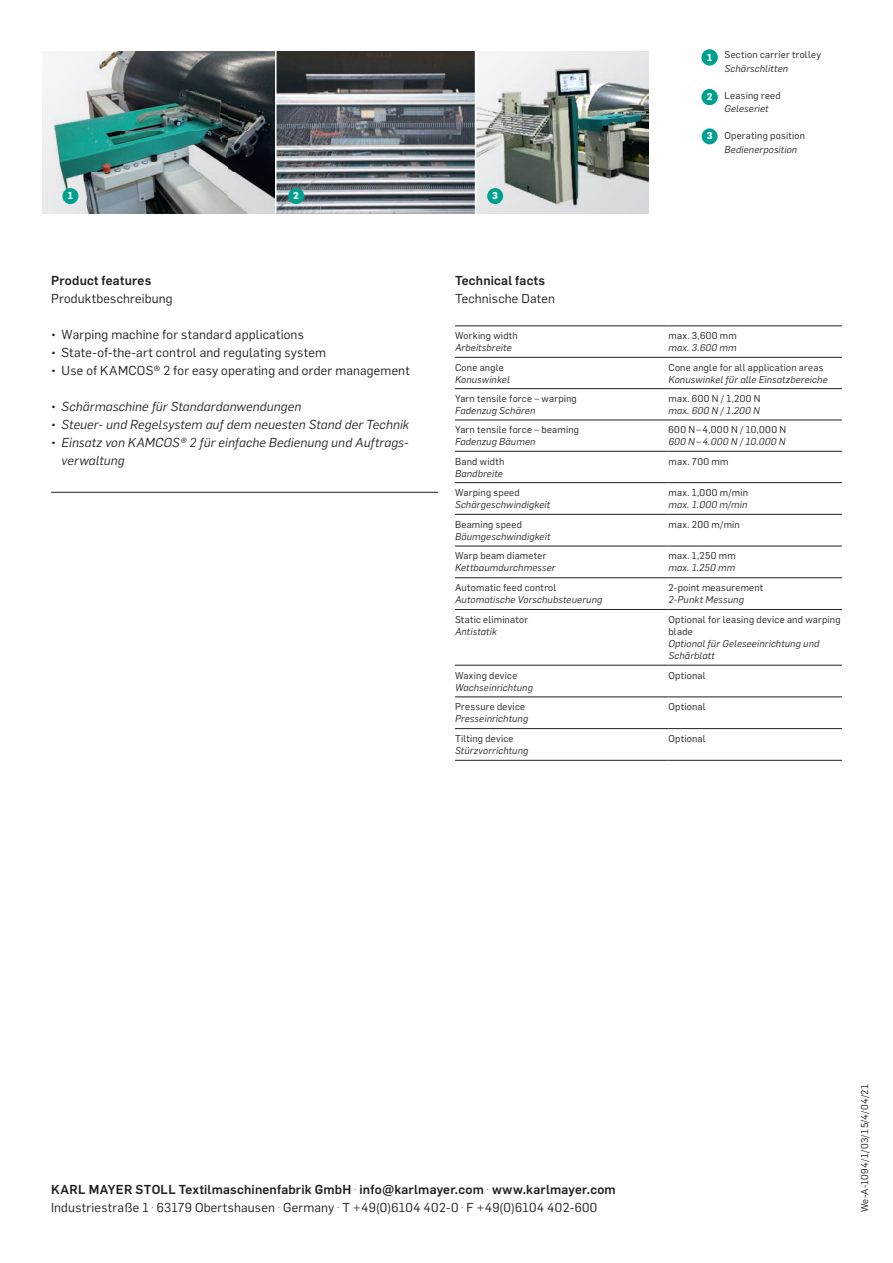
<style>
.page{position:relative;width:893px;height:1263px;background:#fff}
.page>*{position:absolute;margin:0;border:0;box-sizing:border-box;transform-origin:0 0}
.t1{font:12.75px/18px "Flama";letter-spacing:.015em;color:#231f20}
.t2{font:italic 12.75px/18px "Flama";letter-spacing:.015em;color:#231f20}
.t3{font:500 12.75px "Flama";letter-spacing:.02em;color:#231f20}
.t4{font:9.75px/12px "Flama";letter-spacing:.025em;color:#231f20}
.t5{font:italic 9.75px/12px "Flama";letter-spacing:.02em;color:#231f20}
.t6{font:700 9.75px "Flama";color:#fff}
.s1{font-style:normal}
.s2{font-weight:500}
</style>
<div class="page">
<hr style="left:455px;top:357px;width:213px;height:1px;background:#231f20">
<hr style="left:668px;top:357px;width:174px;height:1px;background:#231f20">
<hr style="left:455px;top:388px;width:213px;height:1px;background:#231f20">
<hr style="left:668px;top:388px;width:174px;height:1px;background:#231f20">
<hr style="left:455px;top:420px;width:213px;height:1px;background:#231f20">
<hr style="left:668px;top:420px;width:174px;height:1px;background:#231f20">
<hr style="left:455px;top:451px;width:213px;height:1px;background:#231f20">
<hr style="left:668px;top:451px;width:174px;height:1px;background:#231f20">
<hr style="left:455px;top:482px;width:213px;height:1px;background:#231f20">
<hr style="left:668px;top:482px;width:174px;height:1px;background:#231f20">
<hr style="left:455px;top:514px;width:213px;height:1px;background:#231f20">
<hr style="left:668px;top:514px;width:174px;height:1px;background:#231f20">
<hr style="left:455px;top:546px;width:213px;height:1px;background:#231f20">
<hr style="left:668px;top:546px;width:174px;height:1px;background:#231f20">
<hr style="left:455px;top:577px;width:213px;height:1px;background:#231f20">
<hr style="left:668px;top:577px;width:174px;height:1px;background:#231f20">
<hr style="left:455px;top:609px;width:213px;height:1px;background:#231f20">
<hr style="left:668px;top:609px;width:174px;height:1px;background:#231f20">
<hr style="left:455px;top:665px;width:213px;height:1px;background:#231f20">
<hr style="left:668px;top:665px;width:174px;height:1px;background:#231f20">
<hr style="left:455px;top:697px;width:213px;height:1px;background:#231f20">
<hr style="left:668px;top:697px;width:174px;height:1px;background:#231f20">
<hr style="left:455px;top:728px;width:213px;height:1px;background:#231f20">
<hr style="left:668px;top:728px;width:174px;height:1px;background:#231f20">
<hr style="left:455px;top:760px;width:213px;height:1px;background:#231f20">
<hr style="left:668px;top:760px;width:174px;height:1px;background:#231f20">
<hr style="left:455px;top:326px;width:213px;height:1px;background:#231f20">
<hr style="left:668px;top:326px;width:174px;height:1px;background:#231f20">
<hr style="left:51px;top:492px;width:387px;height:1px;background:#231f20">
<img style="left:43px;top:51px;width:605px;height:162px">
<hr style="left:275px;top:51px;width:2px;height:162px;background:#fff">
<hr style="left:475px;top:51px;width:1px;height:162px;background:#fff">
<div style="left:289px;top:189px;width:14px;height:14px;background:#00a090;border-radius:50%"></div>
<div style="left:288px;top:188px;width:16px;height:16px;border:2px solid #00a090;border-radius:50%"></div>
<div style="left:702px;top:90px;width:15px;height:14px;background:#00a090;border-radius:50%"></div>
<div style="left:702px;top:89px;width:16px;height:16px;border:2px solid #00a090;border-radius:50%"></div>
<div style="left:702px;top:129px;width:15px;height:15px;background:#00a090;border-radius:50%"></div>
<div style="left:702px;top:128px;width:16px;height:16px;border:2px solid #00a090;border-radius:50%"></div>
<div style="left:63px;top:189px;width:15px;height:14px;background:#00a090;border-radius:50%"></div>
<div style="left:62px;top:188px;width:16px;height:16px;border:2px solid #00a090;border-radius:50%"></div>
<div style="left:488px;top:189px;width:14px;height:14px;background:#00a090;border-radius:50%"></div>
<div style="left:487px;top:188px;width:16px;height:16px;border:2px solid #00a090;border-radius:50%"></div>
<div style="left:702px;top:50px;width:15px;height:15px;background:#00a090;border-radius:50%"></div>
<div style="left:702px;top:49px;width:16px;height:16px;border:2px solid #00a090;border-radius:50%"></div>
<p class="t6" style="left:707px;top:50px;width:7px">1</p>
<p class="t6" style="left:707px;top:89px;width:7px">2</p>
<p class="t6" style="left:707px;top:129px;width:7px">3</p>
<p class="t4" style="left:724px;top:48px;width:98px">Section carrier trolley</p>
<p class="t5" style="left:724px;top:62px;width:65px">Schärschlitten</p>
<p class="t4" style="left:724px;top:89px;width:58px">Leasing reed</p>
<p class="t5" style="left:724px;top:102px;width:46px">Geleseriet</p>
<p class="t4" style="left:724px;top:129px;width:82px">Operating position</p>
<p class="t5" style="left:724px;top:143px;width:74px">Bedienerposition</p>
<p class="t6" style="left:293px;top:188px;width:7px">2</p>
<p class="t6" style="left:68px;top:188px;width:7px">1</p>
<p class="t6" style="left:492px;top:188px;width:7px">3</p>
<h1 class="t3" style="left:51px;top:271px;width:102px">Product features</h1>
<h1 class="t1" style="left:51px;top:289px;width:123px">Produktbeschreibung</h1>
<h1 class="t1" style="left:51px;top:325px;width:254px">• Warping machine for standard applications</h1>
<h1 class="t1" style="left:51px;top:343px;width:276px">• State-of-the-art control and regulating system</h1>
<h1 class="t1" style="left:51px;top:361px;width:360px">• Use of KAMCOS® 2 for easy operating and order management</h1>
<h1 class="t2" style="left:51px;top:397px;width:252px"><span class="s1">•</span> Schärmaschine für Standardanwendungen</h1>
<h1 class="t2" style="left:51px;top:415px;width:360px"><span class="s1">•</span> Steuer- und Regelsystem auf dem neuesten Stand der Technik</h1>
<h1 class="t2" style="left:62px;top:433px;width:348px;text-indent:-11px"><span class="s1">•</span> Einsatz von KAMCOS® 2 für einfache Bedienung und Auftrags&shy;verwaltung</h1>
<h1 class="t3" style="left:455px;top:271px;width:92px">Technical facts</h1>
<h1 class="t1" style="left:455px;top:289px;width:102px">Technische Daten</h1>
<p class="t4" style="left:455px;top:329px;width:64px">Working width</p>
<p class="t5" style="left:455px;top:341px;width:58px">Arbeitsbreite</p>
<p class="t4" style="left:455px;top:361px;width:50px">Cone angle</p>
<p class="t5" style="left:455px;top:373px;width:56px">Konuswinkel</p>
<p class="t4" style="left:455px;top:392px;width:123px">Yarn tensile force – warping</p>
<p class="t5" style="left:455px;top:404px;width:82px">Fadenzug Schären</p>
<p class="t4" style="left:455px;top:423px;width:126px">Yarn tensile force – beaming</p>
<p class="t5" style="left:455px;top:435px;width:82px">Fadenzug Bäumen</p>
<p class="t4" style="left:455px;top:455px;width:51px">Band width</p>
<p class="t5" style="left:455px;top:467px;width:49px">Bandbreite</p>
<p class="t4" style="left:668px;top:329px;width:70px">max. 3,600 mm</p>
<p class="t5" style="left:668px;top:341px;width:70px">max. 3.600 mm</p>
<p class="t4" style="left:668px;top:361px;width:156px">Cone angle for all application areas</p>
<p class="t5" style="left:668px;top:373px;width:161px">Konuswinkel für alle Einsatzbereiche</p>
<p class="t4" style="left:668px;top:392px;width:94px">max. 600 N / 1,200 N</p>
<p class="t5" style="left:668px;top:404px;width:93px">max. 600 N / 1.200 N</p>
<p class="t4" style="left:668px;top:423px;width:119px">600 N – 4,000 N / 10,000 N</p>
<p class="t5" style="left:668px;top:435px;width:119px">600 N – 4.000 N / 10.000 N</p>
<p class="t4" style="left:668px;top:455px;width:61px">max. 700 mm</p>
<p class="t4" style="left:455px;top:486px;width:66px">Warping speed</p>
<p class="t5" style="left:455px;top:498px;width:97px">Schärgeschwindigkeit</p>
<p class="t4" style="left:668px;top:486px;width:81px">max. 1,000 m/min</p>
<p class="t5" style="left:668px;top:498px;width:80px">max. 1.000 m/min</p>
<p class="t4" style="left:455px;top:518px;width:69px">Beaming speed</p>
<p class="t5" style="left:455px;top:530px;width:97px">Bäumgeschwindigkeit</p>
<p class="t4" style="left:668px;top:518px;width:73px">max. 200 m/min</p>
<p class="t4" style="left:455px;top:549px;width:93px">Warp beam diameter</p>
<p class="t5" style="left:455px;top:561px;width:102px">Kettbaumdurchmesser</p>
<p class="t4" style="left:668px;top:549px;width:69px">max. 1,250 mm</p>
<p class="t5" style="left:668px;top:561px;width:68px">max. 1.250 mm</p>
<p class="t4" style="left:455px;top:581px;width:103px">Automatic feed control</p>
<p class="t5" style="left:455px;top:593px;width:149px">Automatische Vorschubsteuerung</p>
<p class="t4" style="left:668px;top:581px;width:96px">2-point measurement</p>
<p class="t5" style="left:668px;top:593px;width:77px">2-Punkt Messung</p>
<p class="t4" style="left:455px;top:613px;width:75px">Static eliminator</p>
<p class="t5" style="left:455px;top:625px;width:43px">Antistatik</p>
<p class="t4" style="left:668px;top:613px;width:174px">Optional for leasing device and warping blade</p>
<p class="t5" style="left:668px;top:637px;width:152px">Optional für Geleseeinrichtung und<br>Schärblatt</p>
<p class="t4" style="left:455px;top:668px;width:64px">Waxing device</p>
<p class="t5" style="left:455px;top:680px;width:79px">Wachseinrichtung</p>
<p class="t4" style="left:668px;top:668px;width:39px">Optional</p>
<p class="t4" style="left:455px;top:700px;width:72px">Pressure device</p>
<p class="t5" style="left:455px;top:712px;width:75px">Presseinrichtung</p>
<p class="t4" style="left:668px;top:700px;width:39px">Optional</p>
<p class="t4" style="left:455px;top:732px;width:60px">Tilting device</p>
<p class="t5" style="left:455px;top:744px;width:75px">Stürzvorrichtung</p>
<p class="t4" style="left:668px;top:732px;width:39px">Optional</p>
<h1 class="t1" style="left:51px;top:1180px;width:566px"><span class="s2">KARL MAYER STOLL Textilmaschinenfabrik GmbH</span> . <span class="s2">info@karlmayer.com</span> . <span class="s2">www.karlmayer.com<br></span>Industriestraße 1 . 63179 Obertshausen . Germany . T +49(0)6104 402-0 . F +49(0)6104 402-600</h1>
<p class="t4" style="left:858px;top:1212px;width:130px;rotate:-90deg">We-A-1094/1/03/15/4/04/21</p>
</div>
